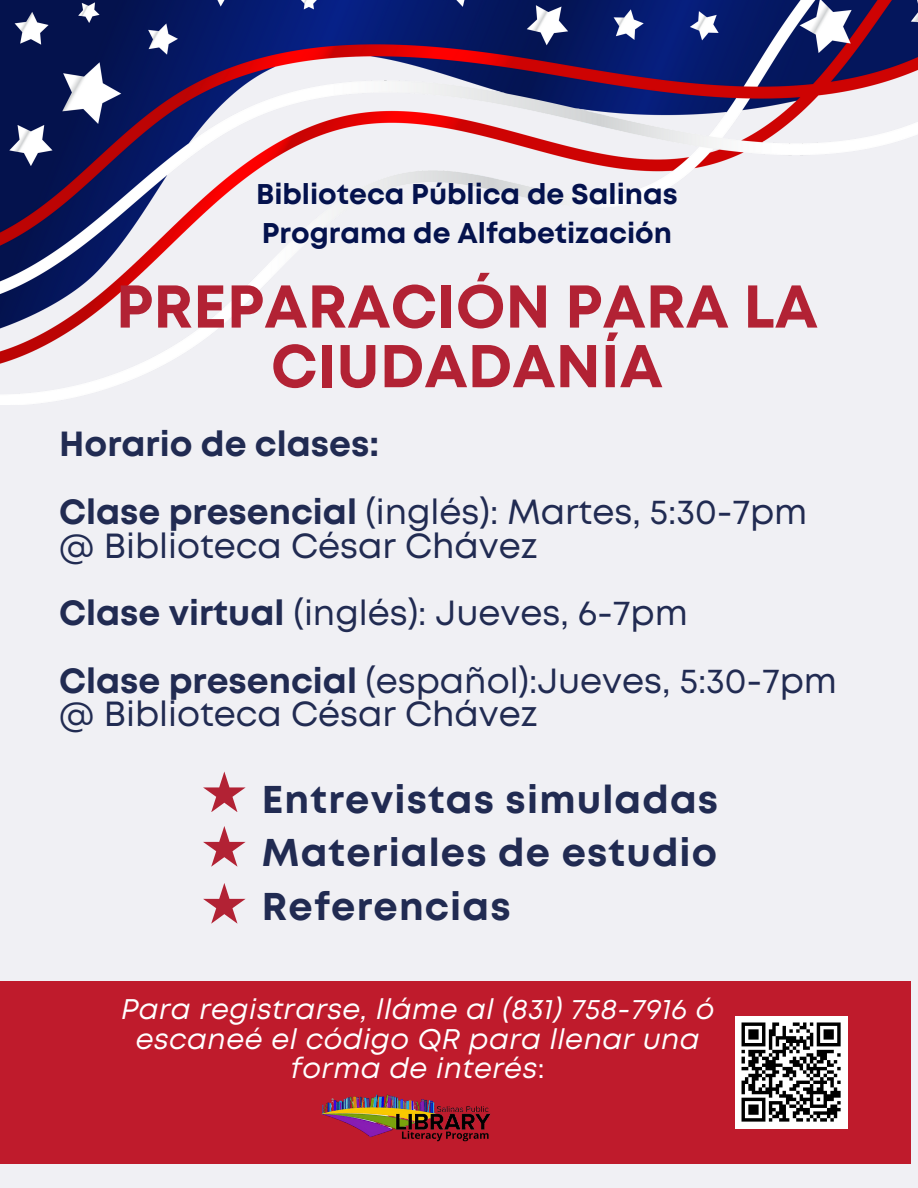
<style>
.page{position:relative;width:918px;height:1188px;background:#f0f0f4}
.page>*{position:absolute;margin:0;border:0;box-sizing:border-box;transform-origin:0 0}
.t1{font:700 60.3px/59.7px "Mont";color:#b22234;text-align:center}
.t2{font:700 38.7px "Mont";letter-spacing:.03em;color:#212b52}
.t3{font:34.95px/33.8px "Mont";color:#212b52}
.t4{font:700 34.95px "Mont";color:#212b52}
.t5{font:700 28.5px "Mont";color:#04124d}
.t6{font:italic 28.35px/29.2px "Mont";letter-spacing:.02em;color:#fff;text-align:center}
.s1{font-weight:700}
.s2{font-style:normal}
</style>
<div class="page">
<img style="left:0;top:0;width:918px;height:405px">
<svg style="left:203px;top:771px;width:43px;height:41px"></svg>
<svg style="left:203px;top:826px;width:43px;height:40px"></svg>
<svg style="left:203px;top:883px;width:43px;height:40px"></svg>
<div style="left:0;top:981px;width:910px;height:182px;background:#bf1b2c"></div>
<div style="left:735px;top:1016px;width:112px;height:112px;background:#fff"></div>
<svg style="left:741px;top:1022px;width:100px;height:100px"></svg>
<img style="left:321px;top:1094px;width:170px;height:48px">
<p class="t5" style="left:256px;top:183px;width:423px">Biblioteca Pública de Salinas</p>
<p class="t5" style="left:262px;top:223px;width:412px">Programa de Alfabetización</p>
<p class="t1" style="left:116px;top:281px;width:704px">PREPARACIÓN PARA LA<br>CIUDADANÍA</p>
<p class="t4" style="left:59px;top:431px;width:321px">Horario de clases:</p>
<p class="t3" style="left:59px;top:497px;width:750px"><span class="s1">Clase presencial</span> (inglés): Martes, 5:30-7pm</p>
<p class="t3" style="left:59px;top:531px;width:480px">@ Biblioteca César Chávez</p>
<p class="t3" style="left:59px;top:599px;width:630px"><span class="s1">Clase virtual</span> (inglés): Jueves, 6-7pm</p>
<p class="t3" style="left:59px;top:666px;width:779px"><span class="s1">Clase presencial</span> (español):Jueves, 5:30-7pm @ Biblioteca César Chávez</p>
<p class="t2" style="left:262px;top:785px;width:458px">Entrevistas simuladas</p>
<p class="t2" style="left:262px;top:838px;width:457px">Materiales de estudio</p>
<p class="t2" style="left:262px;top:892px;width:250px">Referencias</p>
<p class="t6" style="left:121px;top:997px;width:595px">Para registrarse, lláme al (831) 758-7916 ó escaneé el código QR para llenar una</p>
<p class="t6" style="left:291px;top:1055px;width:255px">forma de interés<span class="s2">:</span></p>
</div>
